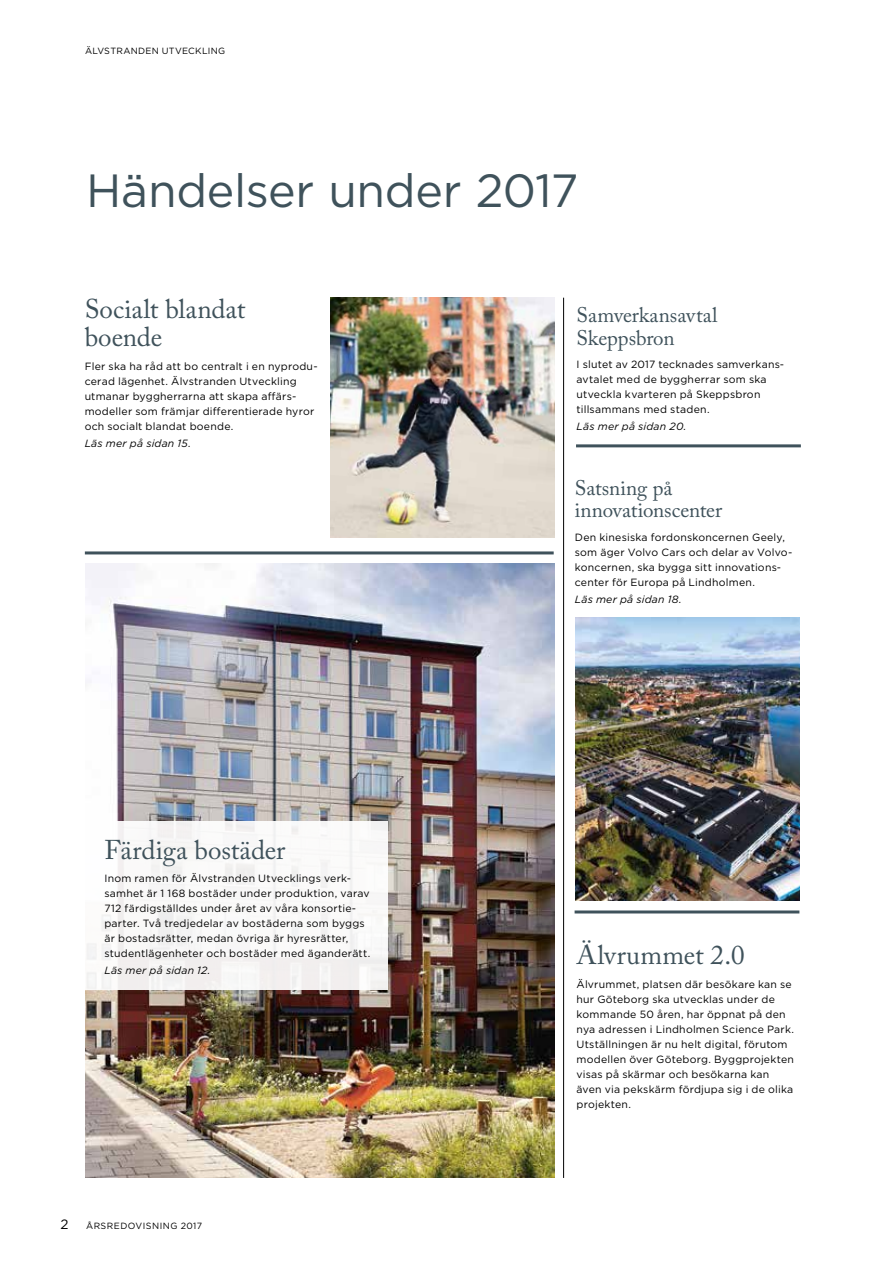
<style>
.page{position:relative;width:893px;height:1263px;background:#fff}
.page>*{position:absolute;margin:0;border:0;box-sizing:border-box;transform-origin:0 0}
.t1{font:46.5px "Gotham Book 10";letter-spacing:-.005em;color:#3f525b}
.t2{font:27px/28.5px "Adobe Caslon Pro";color:#3f525b}
.t3{font:21px/22.5px "Adobe Caslon Pro";letter-spacing:-.005em;color:#3f525b}
.t4{font:13.5px "Gotham Book 10";color:#000}
.t5{font:10.5px/15px "Gotham Book 10";letter-spacing:.02em;color:#000}
.t6{font:italic 10.5px "Gotham";letter-spacing:.02em;color:#000}
.t7{font:9px "Gotham Book 10";letter-spacing:.03em;color:#000}
.t8{font:9px "Gotham Book 11";letter-spacing:.05em;color:#000}
</style>
<div class="page">
<img style="left:85px;top:564px;width:469px;height:614px">
<hr style="left:85px;top:551px;width:469px;height:3px;background:#3f525b">
<img style="left:330px;top:298px;width:224px;height:240px">
<hr style="left:563px;top:298px;width:1px;height:880px;background:#000">
<hr style="left:576px;top:444px;width:225px;height:3px;background:#3f525b">
<img style="left:575px;top:618px;width:224px;height:282px">
<hr style="left:575px;top:910px;width:224px;height:3px;background:#3f525b">
<div style="left:82px;top:821px;width:306px;height:169px;background:#f9f9f8"></div>
<p class="t7" style="left:85px;top:45px;width:142px">ÄLVSTRANDEN UTVECKLING</p>
<h1 class="t1" style="left:86px;top:161px;width:494px">Händelser under 2017</h1>
<h2 class="t2" style="left:85px;top:294px;width:162px">Socialt blandat boende</h2>
<p class="t5" style="left:85px;top:358px;width:234px">Fler ska ha råd att bo centralt i en nyprodu&shy;cerad lägenhet. Älvstranden Utveckling utmanar byggherrarna att skapa affärs&shy;modeller som främjar differentierade hyror och socialt blandat boende.</p>
<p class="t6" style="left:85px;top:436px;width:108px">Läs mer på sidan 15.</p>
<h2 class="t2" style="left:104px;top:835px;width:182px">Färdiga bostäder</h2>
<p class="t5" style="left:104px;top:870px;width:267px">Inom ramen för Älvstranden Utvecklings verk&shy;samhet är 1 168 bostäder under produktion, varav 712 färdigställdes under året av våra konsortie&shy;parter. Två tredjedelar av bostäderna som byggs är bostadsrätter, medan övriga är hyresrätter, studentlägenheter och bostäder med äganderätt.</p>
<p class="t6" style="left:104px;top:964px;width:108px">Läs mer på sidan 12.</p>
<p class="t4" style="left:61px;top:1216px;width:10px">2</p>
<p class="t8" style="left:86px;top:1220px;width:118px">ÅRSREDOVISNING 2017</p>
<h3 class="t3" style="left:577px;top:304px;width:143px">Samverkansavtal<br>Skeppsbron</h3>
<p class="t5" style="left:577px;top:357px;width:209px">I slutet av 2017 tecknades samverkans&shy;avtalet med de byggherrar som ska utveckla kvarteren på Skeppsbron tillsammans med staden.</p>
<p class="t6" style="left:577px;top:420px;width:112px">Läs mer på sidan 20.</p>
<h3 class="t3" style="left:575px;top:476px;width:149px">Satsning på innovationscenter</h3>
<p class="t5" style="left:575px;top:529px;width:219px">Den kinesiska fordonskoncernen Geely, som äger Volvo Cars och delar av Volvo&shy;koncernen, ska bygga sitt innovations&shy;center för Europa på Lindholmen.</p>
<p class="t6" style="left:575px;top:593px;width:109px">Läs mer på sidan 18.</p>
<h2 class="t2" style="left:577px;top:941px;width:170px">Älvrummet 2.0</h2>
<p class="t5" style="left:577px;top:976px;width:219px">Älvrummet, platsen där besökare kan se hur Göteborg ska utvecklas under de kommande 50 åren, har öppnat på den nya adressen i Lindholmen Science Park.<br>Utställningen är nu helt digital, förutom modellen över Göteborg. Byggprojekten visas på skärmar och besökarna kan även via pekskärm fördjupa sig i de olika projekten.</p>
</div>
